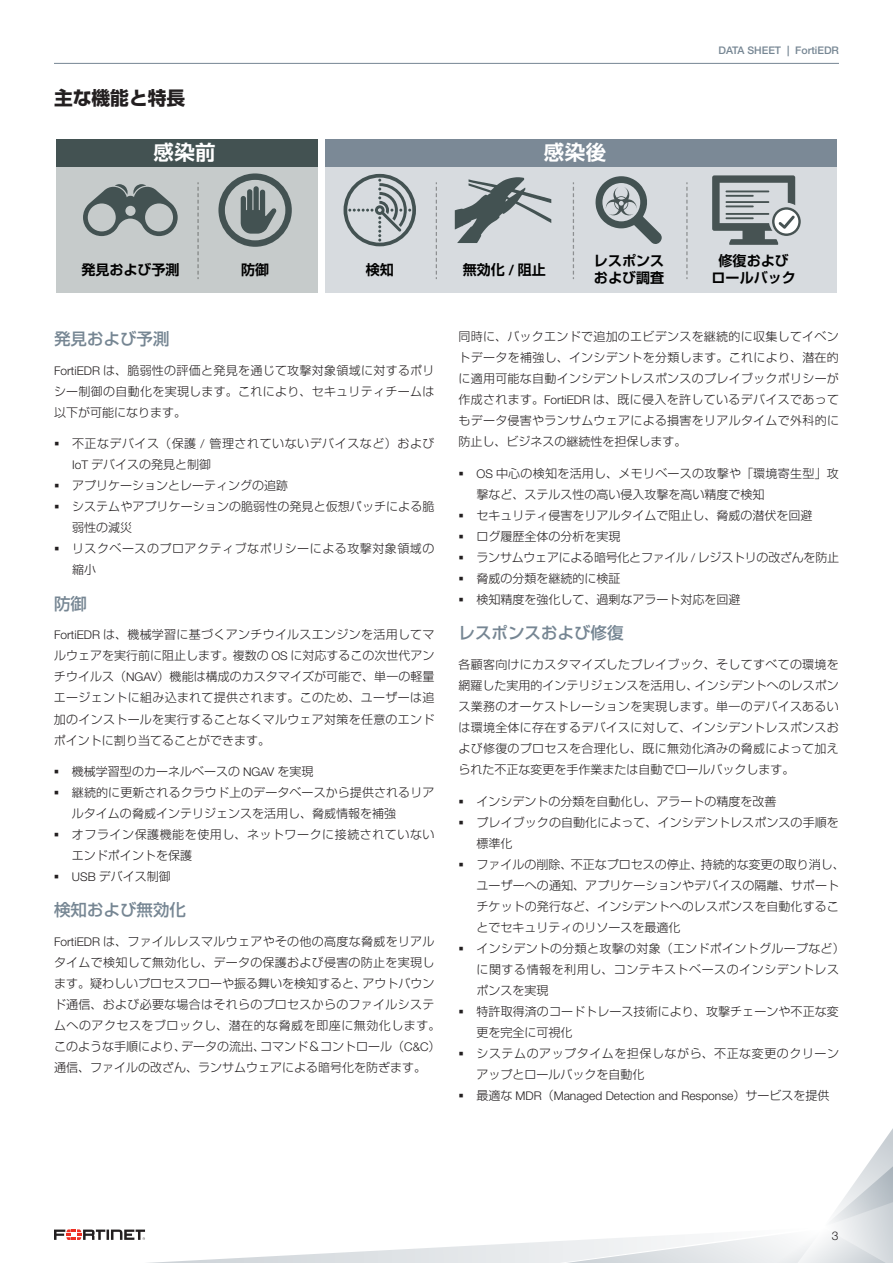
<style>
.page{position:relative;width:893px;height:1263px;background:#fff}
.page>*{position:absolute;margin:0;border:0;box-sizing:border-box;transform-origin:0 0}
.t1{font:700 20.4px "Shin Go Pro De";letter-spacing:.025em;color:#fff}
.t2{font:700 18.75px "Shin Go Pro";color:#231f20}
.t3{font:500 16.5px "Shin Go Pro";color:#768693}
.t4{font:700 14.1px/16.8px "Shin Go Pro De";color:#000}
.t5{font:300 12px/21px "Shin Go Pro";letter-spacing:.005em;color:#231f20}
.t6{font:300 12px/21px "Shin Go Pro";letter-spacing:.025em;color:#231f20}
.t7{font:300 12px/21px "Shin Go Pro";letter-spacing:.045em;color:#231f20}
.t8{font:300 12px "Helvetica Neue LT Pro";color:#231f20}
.t9{font:300 12px "Shin Go Pro";letter-spacing:-.02em;color:#231f20}
.t10{font:500 10.5px "Helvetica Neue LT Pro";color:#768693}
.s1{font-family:"Helvetica Neue LT Std"}
.s2{font-family:"Helvetica Neue LT Pro"}
.s3{font-family:"Shin Go Pro"}
</style>
<div class="page">
<hr style="left:54px;top:63px;width:785px;height:1px;background:#768693">
<svg style="left:54px;top:1128px;width:839px;height:135px"></svg>
<div style="left:326px;top:167px;width:511px;height:125px;background:#d7dbdf"></div>
<div style="left:56px;top:167px;width:261px;height:125px;background:#c6cbcb"></div>
<div style="left:56px;top:139px;width:261px;height:28px;background:#435252"></div>
<div style="left:326px;top:139px;width:511px;height:28px;background:#7b8996"></div>
<svg style="left:83px;top:184px;width:95px;height:52px"></svg>
<svg style="left:218px;top:173px;width:74px;height:74px"></svg>
<svg style="left:344px;top:174px;width:72px;height:72px"></svg>
<svg style="left:455px;top:177px;width:96px;height:66px"></svg>
<svg style="left:595px;top:176px;width:67px;height:68px"></svg>
<svg style="left:712px;top:175px;width:89px;height:70px"></svg>
<svg style="left:197px;top:182px;width:2px;height:97px"></svg>
<svg style="left:436px;top:182px;width:1px;height:97px"></svg>
<svg style="left:573px;top:182px;width:1px;height:97px"></svg>
<svg style="left:686px;top:182px;width:2px;height:97px"></svg>
<h2 class="t2" style="left:54px;top:83px;width:133px">主な機能と特長</h2>
<h1 class="t1" style="left:153px;top:135px;width:64px">感染前</h1>
<h1 class="t1" style="left:544px;top:135px;width:64px">感染後</h1>
<p class="t10" style="left:719px;top:44px;width:122px">DATA SHEET | FortiEDR</p>
<p class="t4" style="left:81px;top:260px;width:100px">発見および予測</p>
<p class="t4" style="left:241px;top:260px;width:30px">防御</p>
<p class="t4" style="left:366px;top:260px;width:30px">検知</p>
<p class="t4" style="left:463px;top:260px;width:85px">無効化 <span class="s1">/</span> 阻止</p>
<p class="t4" style="left:594px;top:251px;width:72px">レスポンスおよび調査</p>
<p class="t4" style="left:712px;top:251px;width:86px;text-align:center">修復およびロールバック</p>
<h3 class="t3" style="left:54px;top:325px;width:117px">発見および予測</h3>
<p class="t5" style="left:54px;top:358px;width:382px;text-align:justify"><span class="s2">FortiEDR</span> は、脆弱性の評価と発見を通じて攻撃対象領域に対するポリシー制御の自動化を実現します。これにより、セキュリティチームは以下が可能になります。</p>
<p class="t7" style="left:72px;top:432px;width:364px;text-indent:-18px">▪ 不正なデバイス（保護 <span class="s2">/</span> 管理されていないデバイスなど）および<br><span class="s2">IoT</span> デバイスの発見と制御</p>
<p class="t5" style="left:54px;top:474px;width:235px">▪ アプリケーションとレーティングの追跡</p>
<p class="t5" style="left:72px;top:495px;width:364px;text-indent:-18px">▪ システムやアプリケーションの脆弱性の発見と仮想パッチによる脆弱性の減災</p>
<p class="t7" style="left:72px;top:537px;width:364px;text-indent:-18px">▪ リスクベースのプロアクティブなポリシーによる攻撃対象領域の縮小</p>
<h3 class="t3" style="left:54px;top:590px;width:34px">防御</h3>
<p class="t5" style="left:54px;top:623px;width:382px;text-align:justify"><span class="s2">FortiEDR</span> は、機械学習に基づくアンチウイルスエンジンを活用してマルウェアを実行前に阻止します。複数の <span class="s2">OS</span> に対応するこの次世代アンチウイルス（<span class="s2">NGAV</span>）機能は構成のカスタマイズが可能で、単一の軽量エージェントに組み込まれて提供されます。このため、ユーザーは追加のインストールを実行することなくマルウェア対策を任意のエンドポイントに割り当てることができます。</p>
<p class="t5" style="left:54px;top:759px;width:261px">▪ 機械学習型のカーネルベースの <span class="s2">NGAV</span> を実現</p>
<p class="t5" style="left:72px;top:780px;width:364px;text-indent:-18px">▪ 継続的に更新されるクラウド上のデータベースから提供されるリアルタイムの脅威インテリジェンスを活用し、脅威情報を補強</p>
<p class="t7" style="left:72px;top:822px;width:364px;text-indent:-18px">▪ オフライン保護機能を使用し、ネットワークに接続されていないエンドポイントを保護</p>
<p class="t5" style="left:54px;top:864px;width:118px">▪ <span class="s2">USB</span> デバイス制御</p>
<h3 class="t3" style="left:54px;top:897px;width:133px">検知および無効化</h3>
<p class="t6" style="left:54px;top:930px;width:388px"><span class="s2">FortiEDR</span> は、ファイルレスマルウェアやその他の高度な脅威をリアルタイムで検知して無効化し、データの保護および侵害の防止を実現します。疑わしいプロセスフローや振る舞いを検知すると、アウトバウンド通信、および必要な場合はそれらのプロセスからのファイルシステムへのアクセスをブロックし、潜在的な脅威を即座に無効化します。このような手順により、データの流出、コマンド＆コントロール（<span class="s2">C&amp;C</span>）通信、ファイルの改ざん、ランサムウェアによる暗号化を防ぎます。</p>
<p class="t5" style="left:458px;top:325px;width:382px;text-align:justify">同時に、バックエンドで追加のエビデンスを継続的に収集してイベントデータを補強し、インシデントを分類します。これにより、潜在的に適用可能な自動インシデントレスポンスのプレイブックポリシーが作成されます。<span class="s2">FortiEDR</span> は、既に侵入を許しているデバイスであってもデータ侵害やランサムウェアによる損害をリアルタイムで外科的に防止し、ビジネスの継続性を担保します。</p>
<p class="t5" style="left:476px;top:461px;width:364px;text-indent:-18px">▪ <span class="s2">OS</span> 中心の検知を活用し、メモリベースの攻撃や「環境寄生型」攻撃など、ステルス性の高い侵入攻撃を高い精度で検知</p>
<p class="t5" style="left:458px;top:503px;width:355px">▪ セキュリティ侵害をリアルタイムで阻止し、脅威の潜伏を回避</p>
<p class="t5" style="left:458px;top:524px;width:163px">▪ ログ履歴全体の分析を実現</p>
<p class="t9" style="left:458px;top:547px;width:382px">▪ ランサムウェアによる暗号化とファイル <span class="s2">/</span> レジストリの改ざんを防止</p>
<p class="t5" style="left:458px;top:566px;width:163px">▪ 脅威の分類を継続的に検証</p>
<p class="t5" style="left:458px;top:587px;width:283px">▪ 検知精度を強化して、過剰なアラート対応を回避</p>
<h3 class="t3" style="left:458px;top:619px;width:166px">レスポンスおよび修復</h3>
<p class="t5" style="left:458px;top:652px;width:382px;text-align:justify">各顧客向けにカスタマイズしたプレイブック、そしてすべての環境を網羅した実用的インテリジェンスを活用し、インシデントへのレスポンス業務のオーケストレーションを実現します。単一のデバイスあるいは環境全体に存在するデバイスに対して、インシデントレスポンスおよび修復のプロセスを合理化し、既に無効化済みの脅威によって加えられた不正な変更を手作業または自動でロールバックします。</p>
<p class="t5" style="left:458px;top:789px;width:320px">▪ インシデントの分類を自動化し、アラートの精度を改善</p>
<p class="t5" style="left:476px;top:810px;width:364px;text-indent:-18px">▪ プレイブックの自動化によって、インシデントレスポンスの手順を標準化</p>
<p class="t5" style="left:476px;top:852px;width:370px;text-indent:-18px">▪ ファイルの削除、不正なプロセスの停止、持続的な変更の取り消し、ユーザーへの通知、アプリケーションやデバイスの隔離、サポートチケットの発行など、インシデントへのレスポンスを自動化することでセキュリティのリソースを最適化</p>
<p class="t6" style="left:476px;top:936px;width:370px;text-indent:-18px">▪ インシデントの分類と攻撃の対象（エンドポイントグループなど）に関する情報を利用し、コンテキストベースのインシデントレスポンスを実現</p>
<p class="t5" style="left:476px;top:999px;width:364px;text-indent:-18px">▪ 特許取得済のコードトレース技術により、攻撃チェーンや不正な変更を完全に可視化</p>
<p class="t7" style="left:476px;top:1041px;width:364px;text-indent:-18px">▪ システムのアップタイムを担保しながら、不正な変更のクリーンアップとロールバックを自動化</p>
<p class="t8" style="left:458px;top:1088px;width:372px">▪ <span class="s3">最適な</span> MDR<span class="s3">（</span>Managed Detection and Response<span class="s3">）サービスを提供</span></p>
<p class="t8" style="left:832px;top:1229px;width:8px">3</p>
</div>
